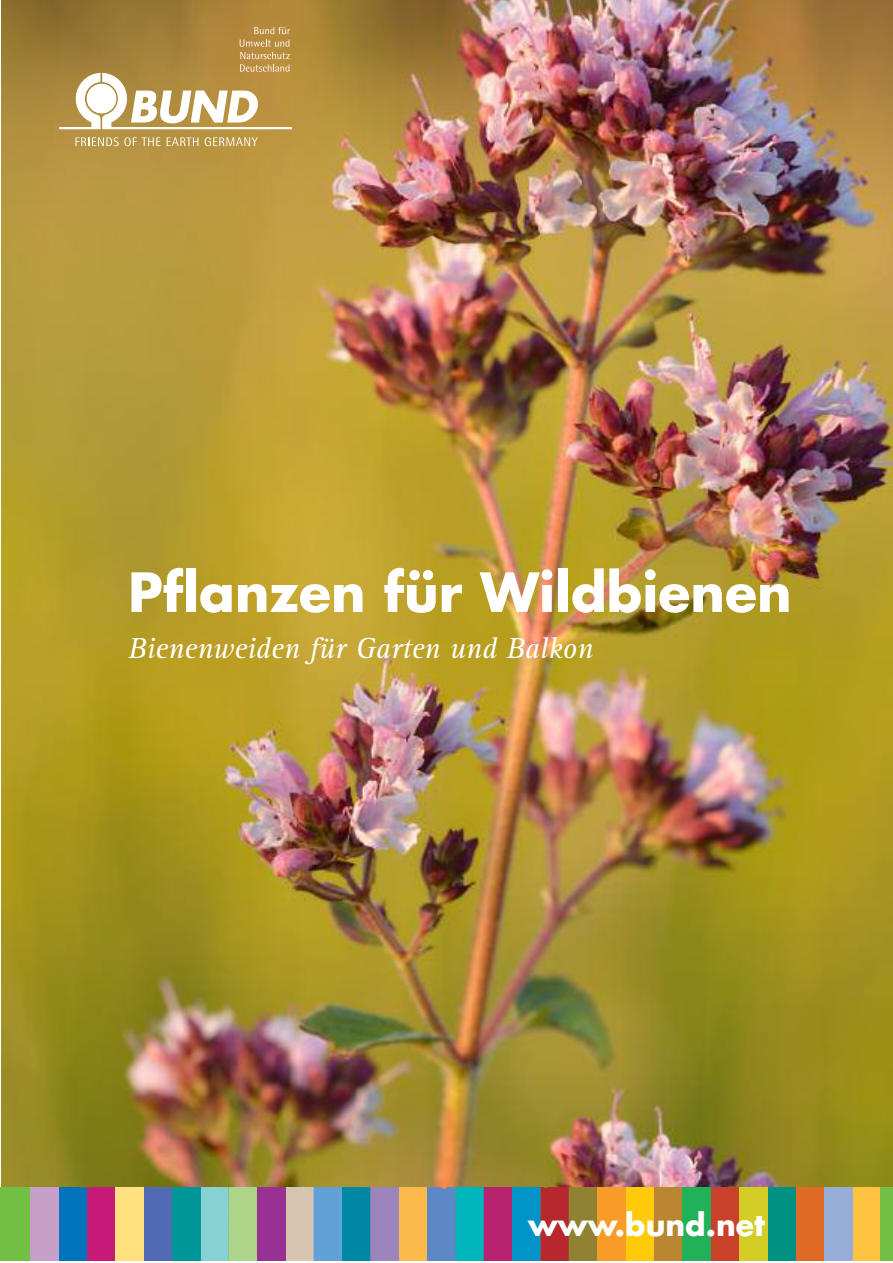
<style>
.page{position:relative;width:893px;height:1263px;background:#fff}
.page>*{position:absolute;margin:0;border:0;box-sizing:border-box;transform-origin:0 0}
.t1{font:700 52.5px "Futura LT";color:#fff}
.t2{font:italic 30px "Agfa Rotis Serif";color:#fff}
.t3{font:700 30px "Futura LT";color:#fff}
</style>
<div class="page">
<img style="left:1px;top:0;width:891px;height:1260px">
<svg style="left:30px;top:1188px;width:544px;height:1px"></svg>
<hr style="left:0;top:1188px;width:30px;height:1px;background:#71bf44">
<svg style="left:59px;top:27px;width:233px;height:102px"></svg>
<svg style="left:76px;top:137px;width:85px;height:9px"></svg>
<svg style="left:167px;top:137px;width:31px;height:9px"></svg>
<svg style="left:205px;top:137px;width:53px;height:9px"></svg>
<h1 class="t1" style="left:128px;top:568px;width:665px">Pflanzen für Wildbienen</h1>
<p class="t2" style="left:128px;top:638px;width:466px">Bienenweiden für Garten und Balkon</p>
<p class="t3" style="left:528px;top:1211px;width:238px">www.bund.net</p>
</div>
